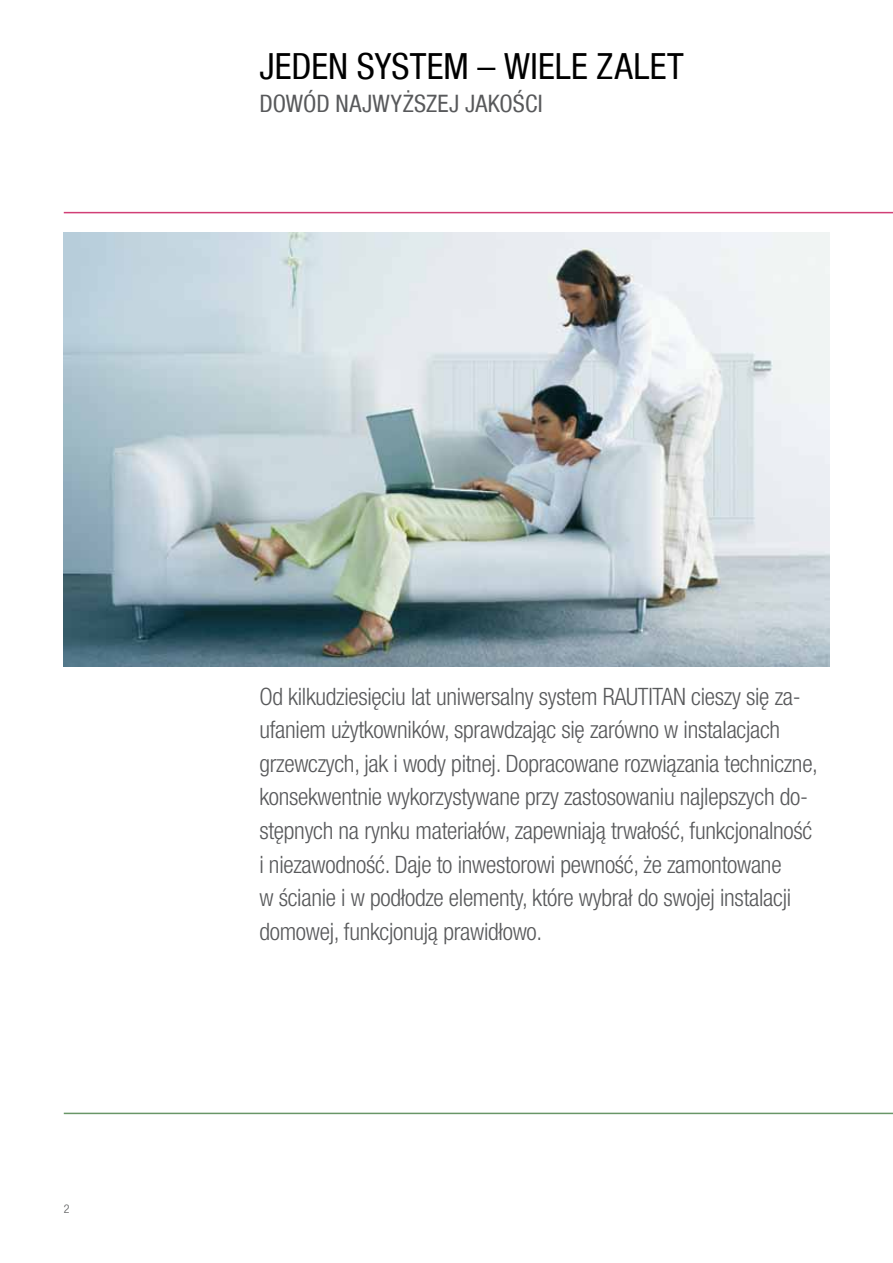
<style>
.page{position:relative;width:893px;height:1263px;background:#fff}
.page>*{position:absolute;margin:0;border:0;box-sizing:border-box;transform-origin:0 0}
.t1{font:condensed 36px "Helvetica Neue LT Com";letter-spacing:.005em;color:#000}
.t2{font:300 condensed 24px/33.6px "Helvetica Neue LT Com";letter-spacing:-.01em;color:#58595b}
.t3{font:condensed 24px "Helvetica Neue LT Com";letter-spacing:.01em;color:#58595b}
.t4{font:300 condensed 12px "Helvetica Neue LT Com";color:#58595b}
</style>
<div class="page">
<img style="left:64px;top:233px;width:765px;height:433px">
<hr style="left:64px;top:212px;width:829px;height:1px;background:#d13f76">
<hr style="left:64px;top:1113px;width:829px;height:1px;background:#699667">
<h1 class="t1" style="left:259px;top:45px;width:426px">JEDEN SYSTEM – WIELE ZALET</h1>
<p class="t3" style="left:259px;top:90px;width:285px">DOWÓD NAJWYŻSZEJ JAKOŚCI</p>
<p class="t4" style="left:64px;top:1201px;width:7px">2</p>
<p class="t2" style="left:259px;top:679px;width:560px">Od kilkudziesięciu lat uniwersalny system RAUTITAN cieszy się za&shy;ufaniem użytkowników, sprawdzając się zarówno w instalacjach grzewczych, jak i wody pitnej. Dopracowane rozwiązania techniczne, konsekwentnie wykorzystywane przy zastosowaniu najlepszych do&shy;stępnych na rynku materiałów, zapewniają trwałość, funkcjonalność i niezawodność. Daje to inwestorowi pewność, że zamontowane<br>w ścianie i w podłodze elementy, które wybrał do swojej instalacji domowej, funkcjonują prawidłowo.</p>
</div>
